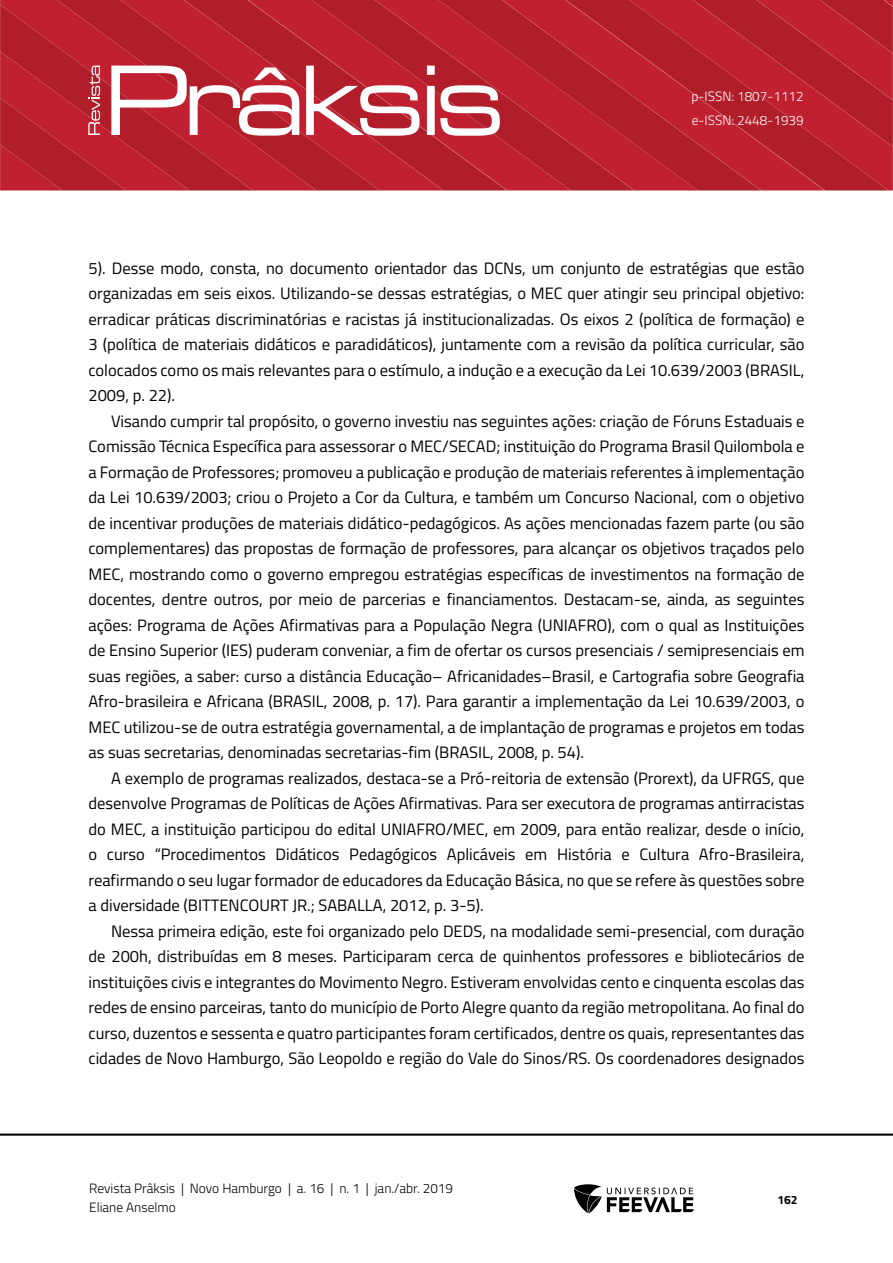
<style>
.page{position:relative;width:893px;height:1263px;background:#fff}
.page>*{position:absolute;margin:0;border:0;box-sizing:border-box;transform-origin:0 0}
.Corpo_de_texto{font:16.5px/25.5px "Titillium Web";color:#000;text-align:justify}
.t1{font:300 13.5px/19.4px "Titillium Web";color:#000}
.t2{font:300 13.5px/24px "Titillium Web";color:#fff}
.t3{font:700 12px "Titillium Web";color:#000}
</style>
<div class="page">
<svg style="left:0;top:5px;width:56px;height:46px;background:#b7202d"></svg>
<svg style="left:56px;top:0;width:128px;height:51px;background:#b81f2d"></svg>
<svg style="left:184px;top:0;width:127px;height:51px;background:#b8202d"></svg>
<svg style="left:311px;top:0;width:127px;height:51px;background:#b8202d"></svg>
<svg style="left:438px;top:0;width:127px;height:190px;background:#b9202d"></svg>
<svg style="left:565px;top:0;width:324px;height:190px;background:#b8202d"></svg>
<svg style="left:692px;top:0;width:201px;height:147px;background:#b8202d"></svg>
<hr style="left:0;top:1133px;width:893px;height:3px;background:#000">
<svg style="left:574px;top:1184px;width:120px;height:29px"></svg>
<svg style="left:0;top:51px;width:500px;height:139px;background:#c13d48"></svg>
<p class="t2" style="left:691px;top:84px;width:114px">p-ISSN: 1807-1112 e-ISSN: 2448-1939</p>
<p class="Corpo_de_texto" style="left:88px;top:254px;width:717px">5). Desse modo, consta, no documento orientador das DCNs, um conjunto de estratégias que estão organizadas em seis eixos. Utilizando-se dessas estratégias, o MEC quer atingir seu principal objetivo: erradicar práticas discriminatórias e racistas já institucionalizadas. Os eixos 2 (política de formação) e 3 (política de materiais didáticos e paradidáticos), juntamente com a revisão da política curricular, são colocados como os mais relevantes para o estímulo, a indução e a execução da Lei 10.639/2003 (BRASIL, 2009, p. 22).</p>
<p class="Corpo_de_texto" style="left:88px;top:407px;width:717px;text-indent:22px">Visando cumprir tal propósito, o governo investiu nas seguintes ações: criação de Fóruns Estaduais e Comissão Técnica Específica para assessorar o MEC/SECAD; instituição do Programa Brasil Quilombola e a Formação de Professores; promoveu a publicação e produção de materiais referentes à implementação da Lei 10.639/2003; criou o Projeto a Cor da Cultura, e também um Concurso Nacional, com o objetivo de incentivar produções de materiais didático-pedagógicos. As ações mencionadas fazem parte (ou são complementares) das propostas de formação de professores, para alcançar os objetivos traçados pelo MEC, mostrando como o governo empregou estratégias específicas de investimentos na formação de docentes, dentre outros, por meio de parcerias e financiamentos. Destacam-se, ainda, as seguintes ações: Programa de Ações Afirmativas para a População Negra (UNIAFRO), com o qual as Instituições de Ensino Superior (IES) puderam conveniar, a fim de ofertar os cursos presenciais / semipresenciais em suas regiões, a saber: curso a distância Educação– Africanidades–Brasil, e Cartografia sobre Geografia Afro-brasileira e Africana (BRASIL, 2008, p. 17). Para garantir a implementação da Lei 10.639/2003, o MEC utilizou-se de outra estratégia governamental, a de implantação de programas e projetos em todas as suas secretarias, denominadas secretarias-fim (BRASIL, 2008, p. 54).</p>
<p class="Corpo_de_texto" style="left:88px;top:764px;width:717px;text-indent:22px">A exemplo de programas realizados, destaca-se a Pró-reitoria de extensão (Prorext), da UFRGS, que desenvolve Programas de Políticas de Ações Afirmativas. Para ser executora de programas antirracistas do MEC, a instituição participou do edital UNIAFRO/MEC, em 2009, para então realizar, desde o início, o curso “Procedimentos Didáticos Pedagógicos Aplicáveis em História e Cultura Afro-Brasileira, reafirmando o seu lugar formador de educadores da Educação Básica, no que se refere às questões sobre a diversidade (BITTENCOURT JR.; SABALLA, 2012, p. 3-5).</p>
<p class="Corpo_de_texto" style="left:88px;top:917px;width:717px;text-indent:22px">Nessa primeira edição, este foi organizado pelo DEDS, na modalidade semi-presencial, com duração de 200h, distribuídas em 8 meses. Participaram cerca de quinhentos professores e bibliotecários de instituições civis e integrantes do Movimento Negro. Estiveram envolvidas cento e cinquenta escolas das redes de ensino parceiras, tanto do município de Porto Alegre quanto da região metropolitana. Ao final do curso, duzentos e sessenta e quatro participantes foram certificados, dentre os quais, representantes das cidades de Novo Hamburgo, São Leopoldo e região do Vale do Sinos/RS. Os coordenadores designados</p>
<p class="t1" style="left:89px;top:1177px;width:365px">Revista Prâksis | Novo Hamburgo | a. 16 | n. 1 | jan./abr. 2019<br>Eliane Anselmo</p>
<p class="t3" style="left:777px;top:1190px;width:22px">162</p>
</div>
